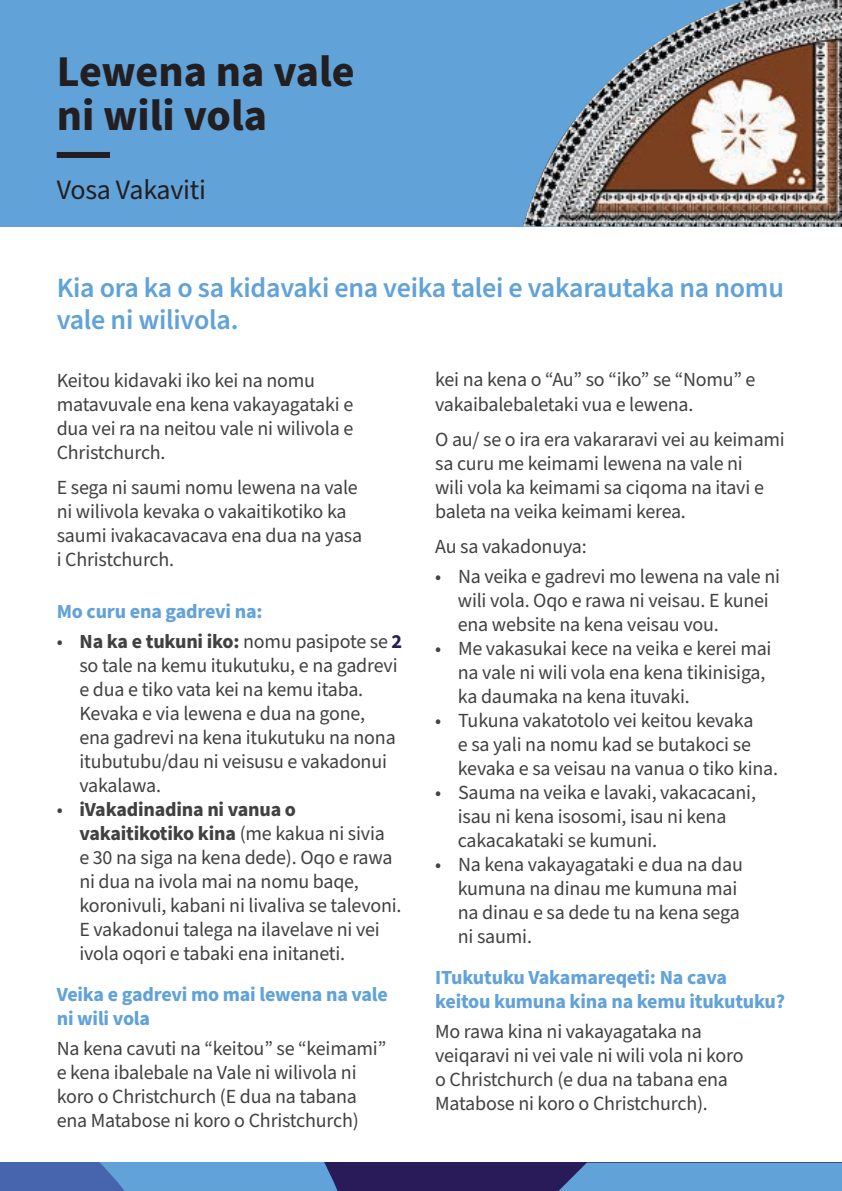
<style>
.page{position:relative;width:842px;height:1191px;background:#fff}
.page>*{position:absolute;margin:0;border:0;box-sizing:border-box;transform-origin:0 0}
.t1{font:700 44px/44px "Source Sans Pro";color:#231f20}
.t2{font:600 28px/32px "Source Sans Pro";letter-spacing:-.01em;color:#61a2d8}
.t3{font:28px "Source Sans Pro";letter-spacing:-.01em;color:#231f20}
.t4{font:20px/24px "Source Sans Pro";letter-spacing:-.01em;color:#414142}
.t5{font:700 20px/24px "Source Sans Pro";letter-spacing:-.01em;color:#61a2d8}
.s1{font-weight:700}
.s2{font-weight:700;color:#291a5a}
</style>
<div class="page">
<div style="left:0;top:0;width:842px;height:227px;background:#61a2d8"></div>
<img style="left:523px;top:0;width:319px;height:227px">
<div style="left:0;top:1162px;width:842px;height:29px;background:#291a5a"></div>
<svg style="left:558px;top:1162px;width:284px;height:29px;background:#5c97ce"></svg>
<svg style="left:0;top:1162px;width:338px;height:29px;background:#578ac7"></svg>
<div style="left:57px;top:152px;width:53px;height:6px;background:#231f20"></div>
<h1 class="t1" style="left:57px;top:50px;width:300px">Lewena na vale ni wili vola</h1>
<h2 class="t3" style="left:57px;top:170px;width:151px">Vosa Vakaviti</h2>
<h2 class="t2" style="left:57px;top:273px;width:729px">Kia ora ka o sa kidavaki ena veika talei e vakarautaka na nomu vale ni wilivola.</h2>
<p class="t4" style="left:57px;top:368px;width:298px">Keitou kidavaki iko kei na nomu matavuvale ena kena vakayagataki e dua vei ra na neitou vale ni wilivola e<br>Christchurch.</p>
<p class="t4" style="left:57px;top:476px;width:307px">E sega ni saumi nomu lewena na vale ni wilivola kevaka o vakaitikotiko ka saumi ivakacavacava ena dua na yasa i Christchurch.</p>
<p class="t5" style="left:57px;top:600px;width:207px">Mo curu ena gadrevi na:</p>
<p class="t4" style="left:79px;top:630px;width:324px;text-indent:-23px">• <span class="s1">Na ka e tukuni iko:</span> nomu pasipote se <span class="s2">2 </span>so tale na kemu itukutuku, e na gadrevi e dua e tiko vata kei na kemu itaba.<br>Kevaka e via lewena e dua na gone,<br>ena gadrevi na kena itukutuku na nona itubutubu/dau ni veisusu e vakadonui vakalawa.</p>
<p class="t4" style="left:79px;top:798px;width:324px;text-indent:-23px">• <span class="s1">iVakadinadina ni vanua o vakaitikotiko kina</span> (me kakua ni sivia<br>e 30 na siga na kena dede). Oqo e rawa ni dua na ivola mai na nomu baqe, koronivuli, kabani ni livaliva se talevoni.<br>E vakadonui talega na ilavelave ni vei ivola oqori e tabaki ena initaneti.</p>
<p class="t5" style="left:57px;top:983px;width:333px">Veika e gadrevi mo mai lewena na vale ni wili vola</p>
<p class="t4" style="left:57px;top:1036px;width:331px">Na kena cavuti na “keitou” se “keimami” e kena ibalebale na Vale ni wilivola ni koro o Christchurch (E dua na tabana ena Matabose ni koro o Christchurch)</p>
<p class="t4" style="left:435px;top:368px;width:322px">kei na kena o “Au” so “iko” se “Nomu” e vakaibalebaletaki vua e lewena.</p>
<p class="t4" style="left:435px;top:428px;width:351px">O au/ se o ira era vakararavi vei au keimami sa curu me keimami lewena na vale ni<br>wili vola ka keimami sa ciqoma na itavi e baleta na veika keimami kerea.</p>
<p class="t4" style="left:435px;top:535px;width:153px">Au sa vakadonuya:</p>
<p class="t4" style="left:458px;top:565px;width:324px;text-indent:-23px">• Na veika e gadrevi mo lewena na vale ni wili vola. Oqo e rawa ni veisau. E kunei ena website na kena veisau vou.</p>
<p class="t4" style="left:458px;top:637px;width:315px;text-indent:-23px">• Me vakasukai kece na veika e kerei mai na vale ni wili vola ena kena tikinisiga, ka daumaka na kena ituvaki.</p>
<p class="t4" style="left:458px;top:709px;width:322px;text-indent:-23px">• Tukuna vakatotolo vei keitou kevaka<br>e sa yali na nomu kad se butakoci se kevaka e sa veisau na vanua o tiko kina.</p>
<p class="t4" style="left:458px;top:781px;width:300px;text-indent:-23px">• Sauma na veika e lavaki, vakacacani, isau ni kena isosomi, isau ni kena cakacakataki se kumuni.</p>
<p class="t4" style="left:458px;top:853px;width:287px;text-indent:-23px">• Na kena vakayagataki e dua na dau kumuna na dinau me kumuna mai na dinau e sa dede tu na kena sega ni saumi.</p>
<p class="t5" style="left:435px;top:966px;width:352px">ITukutuku Vakamareqeti: Na cava keitou kumuna kina na kemu itukutuku?</p>
<p class="t4" style="left:435px;top:1019px;width:310px">Mo rawa kina ni vakayagataka na veiqaravi ni vei vale ni wili vola ni koro o Christchurch (e dua na tabana ena Matabose ni koro o Christchurch).</p>
</div>
